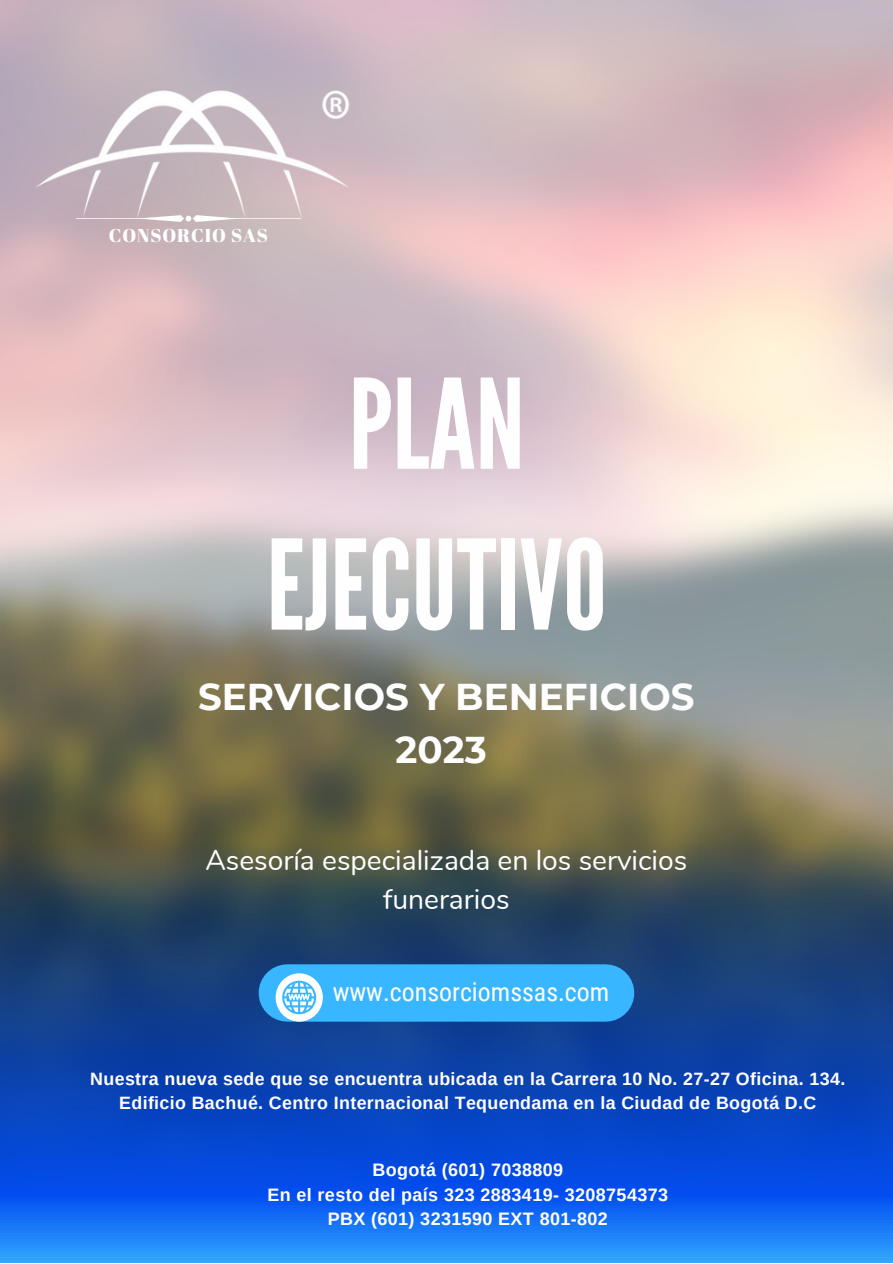
<style>
.page{position:relative;width:893px;height:1264px;background:#fff}
.page>*{position:absolute;margin:0;border:0;box-sizing:border-box;transform-origin:0 0}
.t1{font:124.05px/160.8px "League Gothic";color:#fefeff;text-align:center}
.t2{font:700 37.2px/52.8px "Montserrat";color:#fefeff;text-align:center}
.t3{font:28.2px/39.3px "Nunito";color:#fff;text-align:center}
.t4{font:25.8px "Roboto Condensed";color:#fff}
.t5{font:18.45px "Abril Fatface";letter-spacing:.045em;color:#fff}
.t6{font:700 18px/24.8px "Arimo";letter-spacing:.02em;color:#fff;text-align:center}
.t7{font:700 17.85px/24.3px "Arimo";letter-spacing:.02em;color:#fff;text-align:center}
</style>
<div class="page">
<img style="left:0;top:0;width:892px;height:844px">
<svg style="left:0;top:844px;width:892px;height:418px;background:#194fa3"></svg>
<img style="left:16px;top:67px;width:356px;height:154px">
<svg style="left:76px;top:215px;width:225px;height:7px"></svg>
<div style="left:287px;top:964px;width:318px;height:57px;background:#38b6ff"></div>
<svg style="left:275px;top:973px;width:48px;height:48px"></svg>
<p class="t5" style="left:109px;top:222px;width:161px">CONSORCIO SAS</p>
<h1 class="t1" style="left:266px;top:347px;width:342px">PLAN<br>EJECUTIVO</h1>
<h2 class="t2" style="left:198px;top:670px;width:498px">SERVICIOS Y BENEFICIOS<br>2023</h2>
<h3 class="t3" style="left:205px;top:840px;width:483px">Asesoría especializada en los servicios funerarios</h3>
<h3 class="t4" style="left:332px;top:977px;width:278px">www.consorciomssas.com</h3>
<p class="t7" style="left:90px;top:1066px;width:756px">Nuestra nueva sede que se encuentra ubicada en la Carrera 10 No. 27-27 Oficina. 134.<br>Edificio Bachué. Centro Internacional Tequendama en la Ciudad de Bogotá D.C</p>
<p class="t6" style="left:267px;top:1157px;width:402px">Bogotá (601) 7038809<br>En el resto del país 323 2883419- 3208754373<br>PBX (601) 3231590 EXT 801-802</p>
</div>
